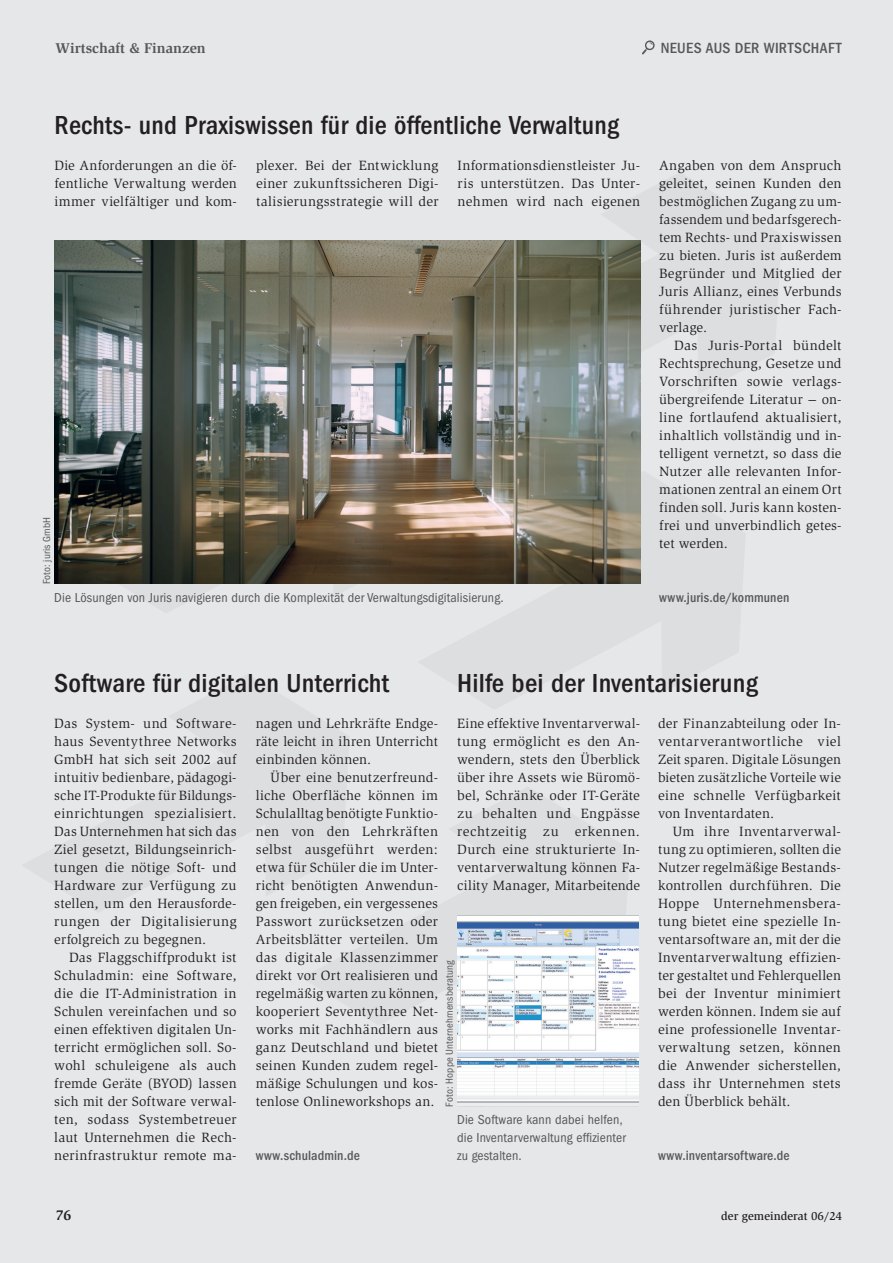
<style>
.page{position:relative;width:893px;height:1263px;background:#e6e7e9}
.page>*{position:absolute;margin:0;border:0;box-sizing:border-box;transform-origin:0 0}
.t1{font:500 condensed 27px "ITC Franklin Gothic Std";letter-spacing:.01em;color:#231f20}
.t2{font:500 condensed 15.3px "ITC Franklin Gothic Std";letter-spacing:.02em;color:#57585a}
.t3{font:700 14.55px "Slimbach Std";color:#57585a}
.t4{font:700 14.55px "Slimbach Std";color:#231f20}
.t5{font:13.8px/18px "Slimbach Std";letter-spacing:.015em;color:#231f20;text-align:justify}
.t6{font:500 condensed 13.8px "ITC Franklin Gothic Std";letter-spacing:.01em;color:#57585a}
.t7{font:condensed 13.5px/18px "ITC Franklin Gothic Std";letter-spacing:.01em;color:#57585a}
.t8{font:500 12px "Slimbach Std";color:#231f20}
.t9{font:condensed 10.5px "ITC Franklin Gothic Std";letter-spacing:.01em;color:#57585a}
.s1{font-family:"ITC Franklin Gothic Std";font-stretch:condensed}
</style>
<div class="page">
<img style="left:54px;top:241px;width:586px;height:343px">
<img style="left:457px;top:915px;width:181px;height:188px">
<svg style="left:642px;top:40px;width:13px;height:14px"></svg>
<p class="t3" style="left:55px;top:39px;width:152px">Wirtschaft &amp; Finanzen</p>
<p class="t2" style="left:661px;top:39px;width:182px">NEUES AUS DER WIRTSCHAFT</p>
<h1 class="t1" style="left:55px;top:110px;width:566px">Rechts- und Praxiswissen für die öffentliche Verwaltung</h1>
<p class="t5" style="left:55px;top:156px;width:184px">Die Anforderungen an die öf&shy;fentliche Verwaltung werden immer vielfältiger und kom-</p>
<p class="t5" style="left:256px;top:156px;width:184px">plexer. Bei der Entwicklung einer zukunftssicheren Digi&shy;talisierungsstrategie will der</p>
<p class="t5" style="left:458px;top:156px;width:184px">Informationsdienstleister Ju&shy;ris unterstützen. Das Unter&shy;nehmen wird nach eigenen</p>
<p class="t5" style="left:659px;top:156px;width:184px">Angaben von dem Anspruch geleitet, seinen Kunden den bestmöglichen Zugang zu um&shy;fassendem und bedarfsgerech&shy;tem Rechts- und Praxiswissen zu bieten. Juris ist außerdem Begründer und Mitglied der Juris Allianz, eines Verbunds führender juristischer Fach&shy;verlage.</p>
<p class="t5" style="left:659px;top:336px;width:184px;text-indent:15px">Das Juris-Portal bündelt Rechtsprechung, Gesetze und Vorschriften sowie verlags&shy;übergreifende Literatur <span class="s1">—</span> on&shy;line fortlaufend aktualisiert, inhaltlich vollständig und in&shy;telligent vernetzt, so dass die Nutzer alle relevanten Infor&shy;mationen zentral an einem Ort finden soll. Juris kann kosten&shy;frei und unverbindlich getes&shy;tet werden.</p>
<p class="t9" style="left:41px;top:584px;width:69px;rotate:-90deg">Foto: juris GmbH</p>
<p class="t7" style="left:54px;top:588px;width:451px">Die Lösungen von Juris navigieren durch die Komplexität der Verwaltungsdigitalisierung.</p>
<p class="t6" style="left:659px;top:589px;width:132px">www.juris.de/kommunen</p>
<h1 class="t1" style="left:54px;top:668px;width:337px">Software für digitalen Unterricht</h1>
<p class="t5" style="left:54px;top:714px;width:184px">Das System- und Software&shy;haus Seventythree Networks GmbH hat sich seit 2002 auf intuitiv bedienbare, pädagogi&shy;sche IT-Produkte für Bildungs&shy;einrichtungen spezialisiert.<br>Das Unternehmen hat sich das Ziel gesetzt, Bildungseinrich&shy;tungen die nötige Soft- und Hardware zur Verfügung zu stellen, um den Herausforde&shy;rungen der Digitalisierung erfolgreich zu begegnen.</p>
<p class="t5" style="left:54px;top:948px;width:184px;text-indent:15px">Das Flaggschiffprodukt ist Schuladmin: eine Software, die die IT-Administration in Schulen vereinfachen und so einen effektiven digitalen Un&shy;terricht ermöglichen soll. So&shy;wohl schuleigene als auch fremde Geräte (BYOD) lassen sich mit der Software verwal&shy;ten, sodass Systembetreuer laut Unternehmen die Rech&shy;nerinfrastruktur remote ma-</p>
<h1 class="t1" style="left:457px;top:668px;width:302px">Hilfe bei der Inventarisierung</h1>
<p class="t5" style="left:457px;top:714px;width:184px">Eine effektive Inventarverwal&shy;tung ermöglicht es den An&shy;wendern, stets den Überblick über ihre Assets wie Büromö&shy;bel, Schränke oder IT-Geräte zu behalten und Engpässe rechtzeitig zu erkennen.<br>Durch eine strukturierte In&shy;ventarverwaltung können Fa&shy;cility Manager, Mitarbeitende</p>
<p class="t5" style="left:658px;top:714px;width:184px">der Finanzabteilung oder In&shy;ventarverantwortliche viel Zeit sparen. Digitale Lösungen bieten zusätzliche Vorteile wie eine schnelle Verfügbarkeit von Inventardaten.</p>
<p class="t5" style="left:256px;top:714px;width:184px">nagen und Lehrkräfte Endge&shy;räte leicht in ihren Unterricht einbinden können.</p>
<p class="t5" style="left:256px;top:768px;width:184px;text-indent:15px">Über eine benutzerfreund&shy;liche Oberfläche können im Schulalltag benötigte Funktio&shy;nen von den Lehrkräften selbst ausgeführt werden: etwa für Schüler die im Unter&shy;richt benötigten Anwendun&shy;gen freigeben, ein vergessenes Passwort zurücksetzen oder Arbeitsblätter verteilen. Um das digitale Klassenzimmer direkt vor Ort realisieren und regelmäßig warten zu können, kooperiert Seventythree Net&shy;works mit Fachhändlern aus ganz Deutschland und bietet seinen Kunden zudem regel&shy;mäßige Schulungen und kos&shy;tenlose Onlineworkshops an.</p>
<p class="t5" style="left:658px;top:822px;width:184px;text-indent:15px">Um ihre Inventarverwal&shy;tung zu optimieren, sollten die Nutzer regelmäßige Bestands&shy;kontrollen durchführen. Die Hoppe Unternehmensbera&shy;tung bietet eine spezielle In&shy;ventarsoftware an, mit der die Inventarverwaltung effizien&shy;ter gestaltet und Fehlerquellen bei der Inventur minimiert werden können. Indem sie auf eine professionelle Inventar&shy;verwaltung setzen, können die Anwender sicherstellen, dass ihr Unternehmen stets den Überblick behält.</p>
<p class="t9" style="left:443px;top:1106px;width:147px;rotate:-90deg">Foto: Hoppe Unternehmensberatung</p>
<p class="t7" style="left:457px;top:1110px;width:170px">Die Software kann dabei helfen, die Inventarverwaltung effizienter zu gestalten.</p>
<p class="t6" style="left:658px;top:1147px;width:133px">www.inventarsoftware.de</p>
<p class="t6" style="left:256px;top:1147px;width:106px">www.schuladmin.de</p>
<p class="t4" style="left:56px;top:1206px;width:17px">76</p>
<p class="t8" style="left:721px;top:1208px;width:123px">der gemeinderat 06/24</p>
</div>
